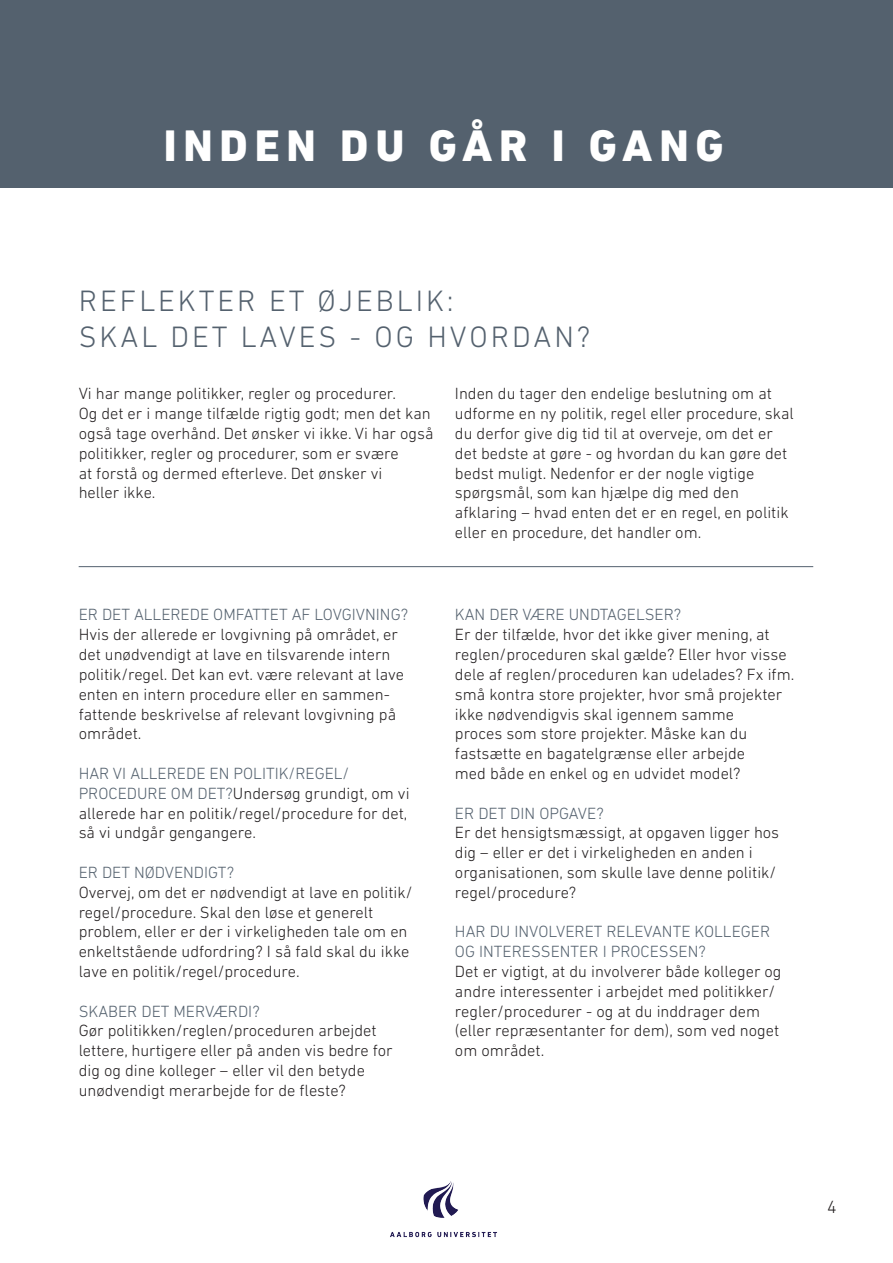
<style>
.page{position:relative;width:893px;height:1263px;background:#fff}
.page>*{position:absolute;margin:0;border:0;box-sizing:border-box;transform-origin:0 0}
.t1{font:800 45px "DIN Next LT Pro";letter-spacing:.15em;color:#fff}
.t2{font:300 30px "DIN Next LT Pro";letter-spacing:.1em;color:#54616e}
.t3{font:300 18px "DIN Next LT Pro";color:#231f20}
.t4{font:300 16.5px/19.8px "DIN Next LT Pro";color:#231f20}
.t5{font:300 16.5px "DIN Next LT Pro";color:#54616e}
.s1{color:#54616e}
</style>
<div class="page">
<div style="left:0;top:0;width:893px;height:187px;background:#54616e"></div>
<img style="left:390px;top:1181px;width:107px;height:57px">
<hr style="left:79px;top:566px;width:734px;height:1px;background:#54616e">
<p class="t1" style="left:164px;top:119px;width:561px">INDEN DU GÅR I GANG</p>
<p class="t2" style="left:79px;top:284px;width:377px">REFLEKTER ET ØJEBLIK:</p>
<p class="t2" style="left:79px;top:320px;width:513px">SKAL DET LAVES - OG HVORDAN?</p>
<p class="t4" style="left:79px;top:384px;width:319px">Vi har mange politikker, regler og procedurer.</p>
<p class="t4" style="left:79px;top:403px;width:356px">Og det er i mange tilfælde rigtig godt; men det kan også tage overhånd. Det ønsker vi ikke. Vi har også</p>
<p class="t4" style="left:79px;top:443px;width:322px">politikker, regler og procedurer, som er svære</p>
<p class="t4" style="left:79px;top:463px;width:305px">at forstå og dermed efterleve. Det ønsker vi</p>
<p class="t4" style="left:79px;top:483px;width:78px">heller ikke.</p>
<p class="t4" style="left:455px;top:384px;width:319px">Inden du tager den endelige beslutning om at</p>
<p class="t4" style="left:455px;top:403px;width:340px">udforme en ny politik, regel eller procedure, skal</p>
<p class="t4" style="left:455px;top:423px;width:319px">du derfor give dig tid til at overveje, om det er</p>
<p class="t4" style="left:455px;top:443px;width:334px">det bedste at gøre - og hvordan du kan gøre det bedst muligt. Nedenfor er der nogle vigtige</p>
<p class="t4" style="left:455px;top:483px;width:286px">spørgsmål, som kan hjælpe dig med den</p>
<p class="t4" style="left:455px;top:502px;width:335px">afklaring – hvad enten det er en regel, en politik eller en procedure, det handler om.</p>
<p class="t4" style="left:79px;top:605px;width:331px"><span class="s1">ER DET ALLEREDE OMFATTET AF LOVGIVNING?<br></span>Hvis der allerede er lovgivning på området, er det unødvendigt at lave en tilsvarende intern politik/regel. Det kan evt. være relevant at lave enten en intern procedure eller en sammen&shy;fattende beskrivelse af relevant lovgivning på området.</p>
<p class="t4" style="left:79px;top:763px;width:332px"><span class="s1">HAR VI ALLEREDE EN POLITIK/REGEL/ PROCEDURE OM DET?</span>Undersøg grundigt, om vi allerede har en politik/regel/procedure for det, så vi undgår gengangere.</p>
<p class="t4" style="left:79px;top:862px;width:335px"><span class="s1">ER DET NØDVENDIGT?<br></span>Overvej, om det er nødvendigt at lave en politik/ regel/procedure. Skal den løse et generelt problem, eller er der i virkeligheden tale om en enkeltstående udfordring? I så fald skal du ikke lave en politik/regel/procedure.</p>
<p class="t4" style="left:79px;top:1001px;width:316px"><span class="s1">SKABER DET MERVÆRDI?<br></span>Gør politikken/reglen/proceduren arbejdet lettere, hurtigere eller på anden vis bedre for dig og dine kolleger – eller vil den betyde unødvendigt merarbejde for de fleste?</p>
<p class="t5" style="left:455px;top:605px;width:228px">KAN DER VÆRE UNDTAGELSER?</p>
<p class="t4" style="left:455px;top:625px;width:316px">Er der tilfælde, hvor det ikke giver mening, at</p>
<p class="t4" style="left:455px;top:644px;width:341px">reglen/proceduren skal gælde? Eller hvor visse dele af reglen/proceduren kan udelades? Fx ifm. små kontra store projekter, hvor små projekter ikke nødvendigvis skal igennem samme</p>
<p class="t4" style="left:455px;top:724px;width:294px">proces som store projekter. Måske kan du</p>
<p class="t4" style="left:455px;top:743px;width:292px">fastsætte en bagatelgrænse eller arbejde</p>
<p class="t4" style="left:455px;top:763px;width:287px">med både en enkel og en udvidet model?</p>
<p class="t5" style="left:455px;top:803px;width:150px">ER DET DIN OPGAVE?</p>
<p class="t4" style="left:455px;top:823px;width:326px">Er det hensigtsmæssigt, at opgaven ligger hos</p>
<p class="t4" style="left:455px;top:842px;width:299px">dig – eller er det i virkeligheden en anden i</p>
<p class="t4" style="left:455px;top:862px;width:323px">organisationen, som skulle lave denne politik/</p>
<p class="t4" style="left:455px;top:882px;width:123px">regel/procedure?</p>
<p class="t5" style="left:455px;top:922px;width:317px">HAR DU INVOLVERET RELEVANTE KOLLEGER</p>
<p class="t5" style="left:455px;top:942px;width:252px">OG INTERESSENTER I PROCESSEN?</p>
<p class="t4" style="left:455px;top:961px;width:328px">Det er vigtigt, at du involverer både kolleger og</p>
<p class="t4" style="left:455px;top:981px;width:322px">andre interessenter i arbejdet med politikker/</p>
<p class="t4" style="left:455px;top:1001px;width:307px">regler/procedurer - og at du inddrager dem</p>
<p class="t4" style="left:455px;top:1021px;width:326px">(eller repræsentanter for dem), som ved noget</p>
<p class="t4" style="left:455px;top:1040px;width:91px">om området.</p>
<p class="t3" style="left:827px;top:1196px;width:11px">4</p>
</div>
